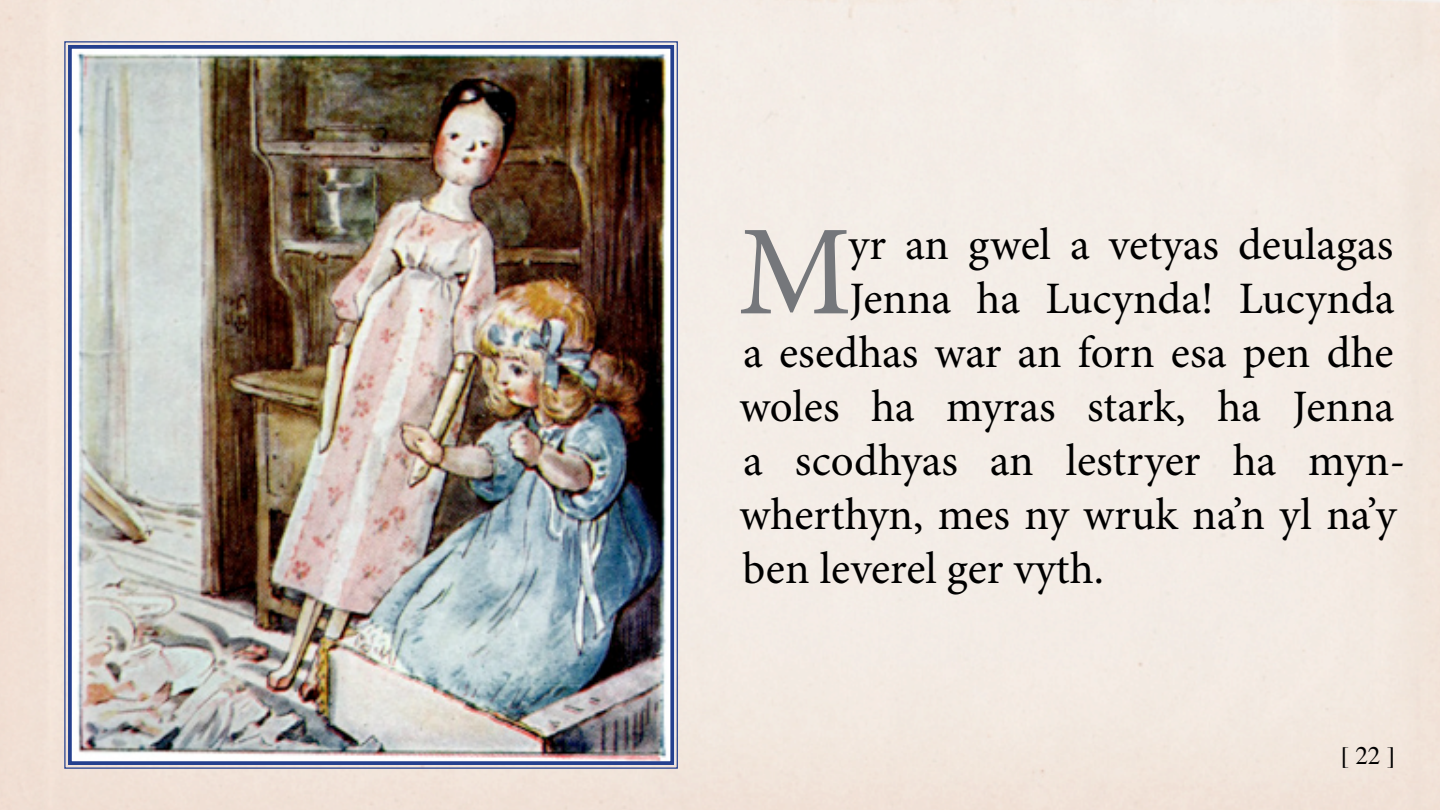
<style>
.page{position:relative;width:1440px;height:810px;background:#fff}
.page>*{position:absolute;margin:0;border:0;box-sizing:border-box;transform-origin:0 0}
.t1{font:128px "Minion Pro";color:#75777b}
.t2{font:45px "Minion Pro";color:#000}
.t3{font:25px "Times";color:#000}
</style>
<div class="page">
<img style="left:64px;top:41px;width:615px;height:728px">
<div style="left:68px;top:45px;width:606px;height:720px;border:4px solid #24408e"></div>
<p class="t1" style="left:738px;top:187px;width:116px">M</p>
<p class="t2" style="left:849px;top:215px;width:546px">yr an gwel a vetyas deulagas</p>
<p class="t2" style="left:850px;top:269px;width:546px">Jenna ha Lucynda! Lucynda</p>
<p class="t2" style="left:743px;top:323px;width:652px">a esedhas war an forn esa pen dhe</p>
<p class="t2" style="left:739px;top:377px;width:656px">woles ha myras stark, ha Jenna</p>
<p class="t2" style="left:743px;top:431px;width:659px">a scodhyas an lestryer ha myn-</p>
<p class="t2" style="left:739px;top:485px;width:659px">wherthyn, mes ny wruk na’n yl na’y</p>
<p class="t2" style="left:743px;top:539px;width:358px">ben leverel ger vyth.</p>
<p class="t3" style="left:1341px;top:733px;width:56px">[ 22 ]</p>
</div>
